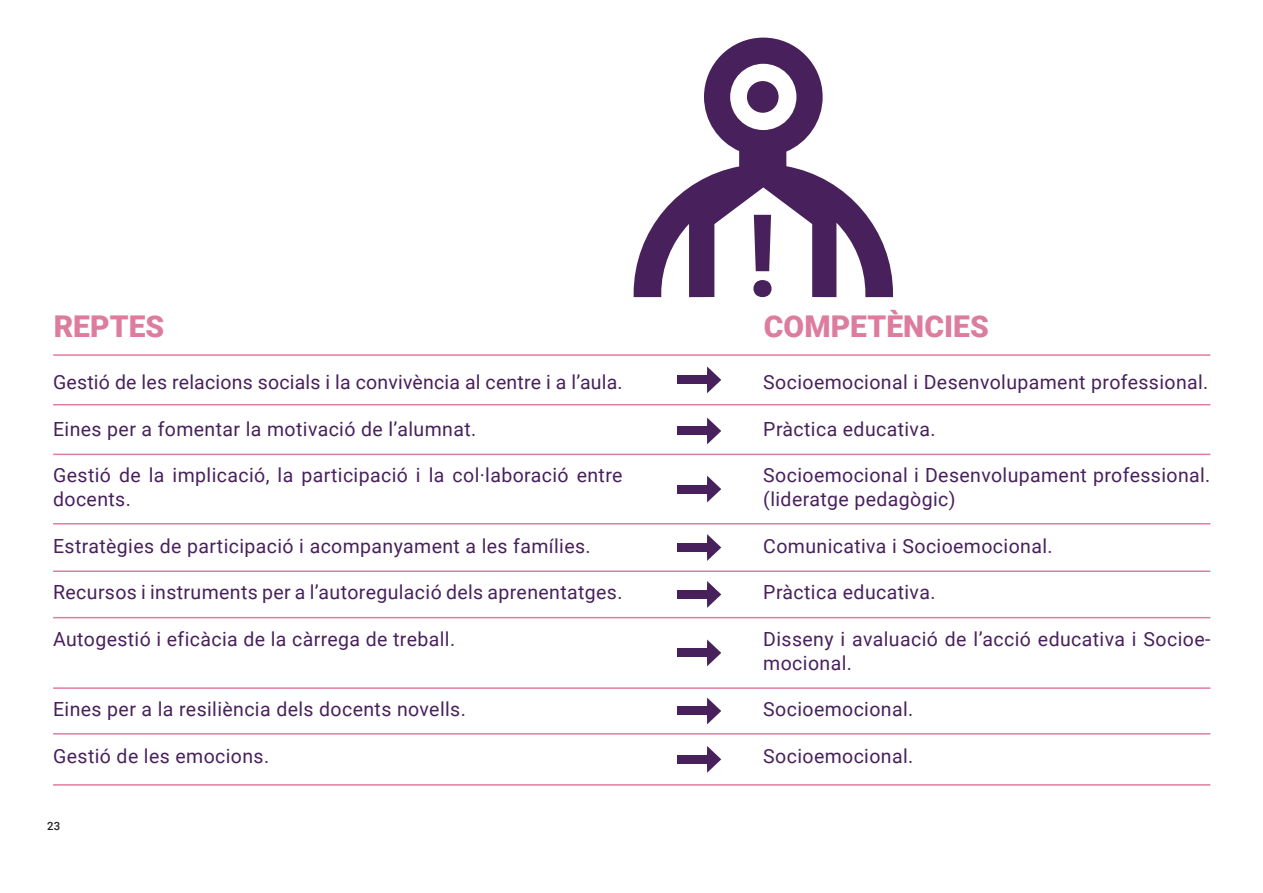
<style>
.page{position:relative;width:1263px;height:893px;background:#fff}
.page>*{position:absolute;margin:0;border:0;box-sizing:border-box;transform-origin:0 0}
.Estilo_de_párrafo_1{font:900 30px "Roboto";color:#dd7d9e}
.Estilo_de_párrafo_1-2{font:19.5px/23.4px "Roboto";letter-spacing:.02em;color:#48215c}
.t1{font:500 11.4px "Roboto";color:#231f20}
</style>
<div class="page">
<hr style="left:53px;top:354px;width:1157px;height:2px;background:#dd7d9e">
<hr style="left:53px;top:404px;width:1157px;height:1px;background:#dd7d9e">
<hr style="left:53px;top:454px;width:1157px;height:1px;background:#dd7d9e">
<hr style="left:53px;top:523px;width:1157px;height:1px;background:#dd7d9e">
<hr style="left:53px;top:570px;width:1157px;height:2px;background:#dd7d9e">
<hr style="left:53px;top:617px;width:1157px;height:1px;background:#dd7d9e">
<hr style="left:53px;top:687px;width:1157px;height:2px;background:#dd7d9e">
<hr style="left:53px;top:733px;width:1157px;height:2px;background:#dd7d9e">
<hr style="left:53px;top:784px;width:1157px;height:2px;background:#dd7d9e">
<svg style="left:707px;top:366px;width:14px;height:27px"></svg>
<div style="left:677px;top:376px;width:37px;height:8px;background:#48215c"></div>
<svg style="left:707px;top:418px;width:14px;height:26px"></svg>
<div style="left:677px;top:427px;width:37px;height:8px;background:#48215c"></div>
<svg style="left:707px;top:476px;width:14px;height:26px"></svg>
<div style="left:677px;top:485px;width:37px;height:8px;background:#48215c"></div>
<svg style="left:707px;top:534px;width:14px;height:27px"></svg>
<div style="left:677px;top:543px;width:37px;height:9px;background:#48215c"></div>
<svg style="left:707px;top:639px;width:14px;height:27px"></svg>
<div style="left:677px;top:649px;width:37px;height:8px;background:#48215c"></div>
<svg style="left:707px;top:581px;width:14px;height:27px"></svg>
<div style="left:677px;top:590px;width:37px;height:9px;background:#48215c"></div>
<svg style="left:707px;top:746px;width:14px;height:27px"></svg>
<div style="left:677px;top:755px;width:37px;height:8px;background:#48215c"></div>
<svg style="left:707px;top:698px;width:14px;height:26px"></svg>
<div style="left:677px;top:707px;width:37px;height:8px;background:#48215c"></div>
<svg style="left:634px;top:38px;width:259px;height:259px"></svg>
<svg style="left:699px;top:187px;width:129px;height:111px"></svg>
<p class="Estilo_de_párrafo_1" style="left:54px;top:305px;width:112px">REPTES</p>
<p class="Estilo_de_párrafo_1-2" style="left:53px;top:369px;width:571px">Gestió de les relacions socials i la convivència al centre i a l’aula.</p>
<p class="Estilo_de_párrafo_1-2" style="left:53px;top:416px;width:425px">Eines per a fomentar la motivació de l’alumnat.</p>
<p class="Estilo_de_párrafo_1-2" style="left:53px;top:463px;width:571px">Gestió de la implicació, la participació i la col·laboració entre docents.</p>
<p class="Estilo_de_párrafo_1-2" style="left:53px;top:533px;width:539px">Estratègies de participació i acompanyament a les famílies.</p>
<p class="Estilo_de_párrafo_1-2" style="left:53px;top:580px;width:571px">Recursos i instruments per a l’autoregulació dels aprenentatges.</p>
<p class="Estilo_de_párrafo_1-2" style="left:53px;top:627px;width:403px">Autogestió i eficàcia de la càrrega de treball.</p>
<p class="Estilo_de_párrafo_1-2" style="left:53px;top:697px;width:414px">Eines per a la resiliència dels docents novells.</p>
<p class="Estilo_de_párrafo_1-2" style="left:53px;top:744px;width:217px">Gestió de les emocions.</p>
<p class="t1" style="left:47px;top:818px;width:15px">23</p>
<p class="Estilo_de_párrafo_1" style="left:764px;top:305px;width:227px">COMPETÈNCIES</p>
<p class="Estilo_de_párrafo_1-2" style="left:763px;top:369px;width:447px">Socioemocional i Desenvolupament professional.</p>
<p class="Estilo_de_párrafo_1-2" style="left:763px;top:416px;width:174px">Pràctica educativa.</p>
<p class="Estilo_de_párrafo_1-2" style="left:763px;top:463px;width:449px">Socioemocional i Desenvolupament professional. (lideratge pedagògic)</p>
<p class="Estilo_de_párrafo_1-2" style="left:763px;top:533px;width:291px">Comunicativa i Socioemocional.</p>
<p class="Estilo_de_párrafo_1-2" style="left:763px;top:580px;width:174px">Pràctica educativa.</p>
<p class="Estilo_de_párrafo_1-2" style="left:763px;top:627px;width:449px">Disseny i avaluació de l’acció educativa i Socioe&shy;mocional.</p>
<p class="Estilo_de_párrafo_1-2" style="left:763px;top:697px;width:152px">Socioemocional.</p>
<p class="Estilo_de_párrafo_1-2" style="left:763px;top:744px;width:152px">Socioemocional.</p>
</div>
